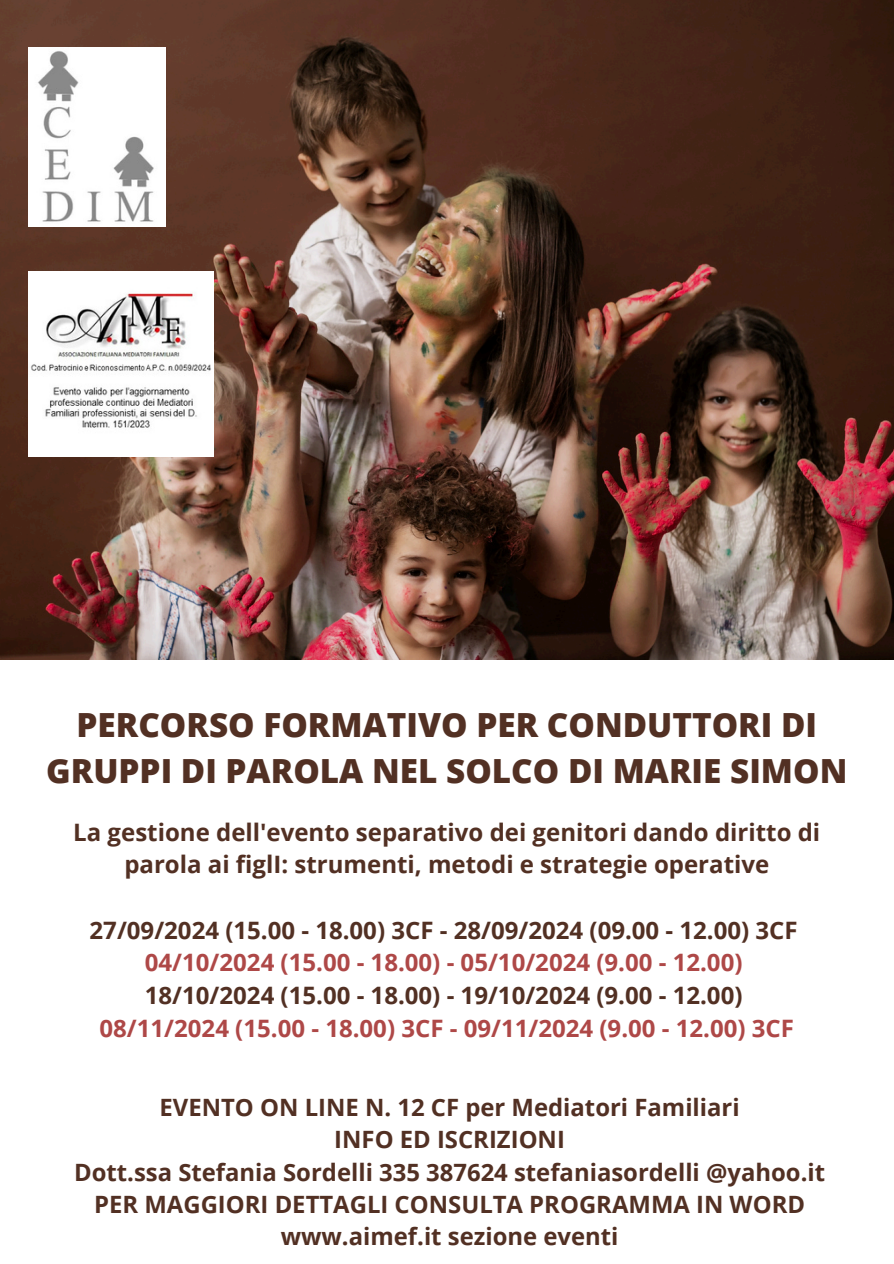
<style>
.page{position:relative;width:894px;height:1264px;background:#fff}
.page>*{position:absolute;margin:0;border:0;box-sizing:border-box;transform-origin:0 0}
.t1{font:800 33.3px/46px "Open Sans";color:#523023;text-align:center}
.t2{font:700 24px/32.7px "Open Sans";color:#523023;text-align:center}
.t3{font:700 23.85px/32.4px "Open Sans";color:#523023;text-align:center}
.s1{color:#ae4847}
</style>
<div class="page">
<img style="left:0;top:0;width:893px;height:659px">
<img style="left:28px;top:47px;width:137px;height:179px">
<img style="left:28px;top:271px;width:186px;height:186px">
<h1 class="t1" style="left:46px;top:700px;width:802px">PERCORSO FORMATIVO PER CONDUTTORI DI<br>GRUPPI DI PAROLA NEL SOLCO DI MARIE SIMON</h1>
<p class="t2" style="left:73px;top:815px;width:748px">La gestione dell'evento separativo dei genitori dando diritto di parola ai figlI: strumenti, metodi e strategie operative</p>
<h2 class="t2" style="left:90px;top:912px;width:709px">27/09/2024 (15.00 - 18.00) 3CF - 28/09/2024 (09.00 - 12.00) 3CF <span class="s1">04/10/2024 (15.00 - 18.00) - 05/10/2024 (9.00 - 12.00)<br></span>18/10/2024 (15.00 - 18.00) - 19/10/2024 (9.00 - 12.00)<br><span class="s1">08/11/2024 (15.00 - 18.00) 3CF - 09/11/2024 (9.00 - 12.00) 3CF</span></h2>
<p class="t3" style="left:159px;top:1090px;width:581px">EVENTO ON LINE N. 12 CF per Mediatori Familiari</p>
<p class="t3" style="left:334px;top:1122px;width:232px">INFO ED ISCRIZIONI</p>
<p class="t3" style="left:74px;top:1154px;width:752px">Dott.ssa Stefania Sordelli 335 387624 stefaniasordelli @yahoo.it</p>
<p class="t3" style="left:94px;top:1187px;width:712px">PER MAGGIORI DETTAGLI CONSULTA PROGRAMMA IN WORD www.aimef.it sezione eventi</p>
</div>
